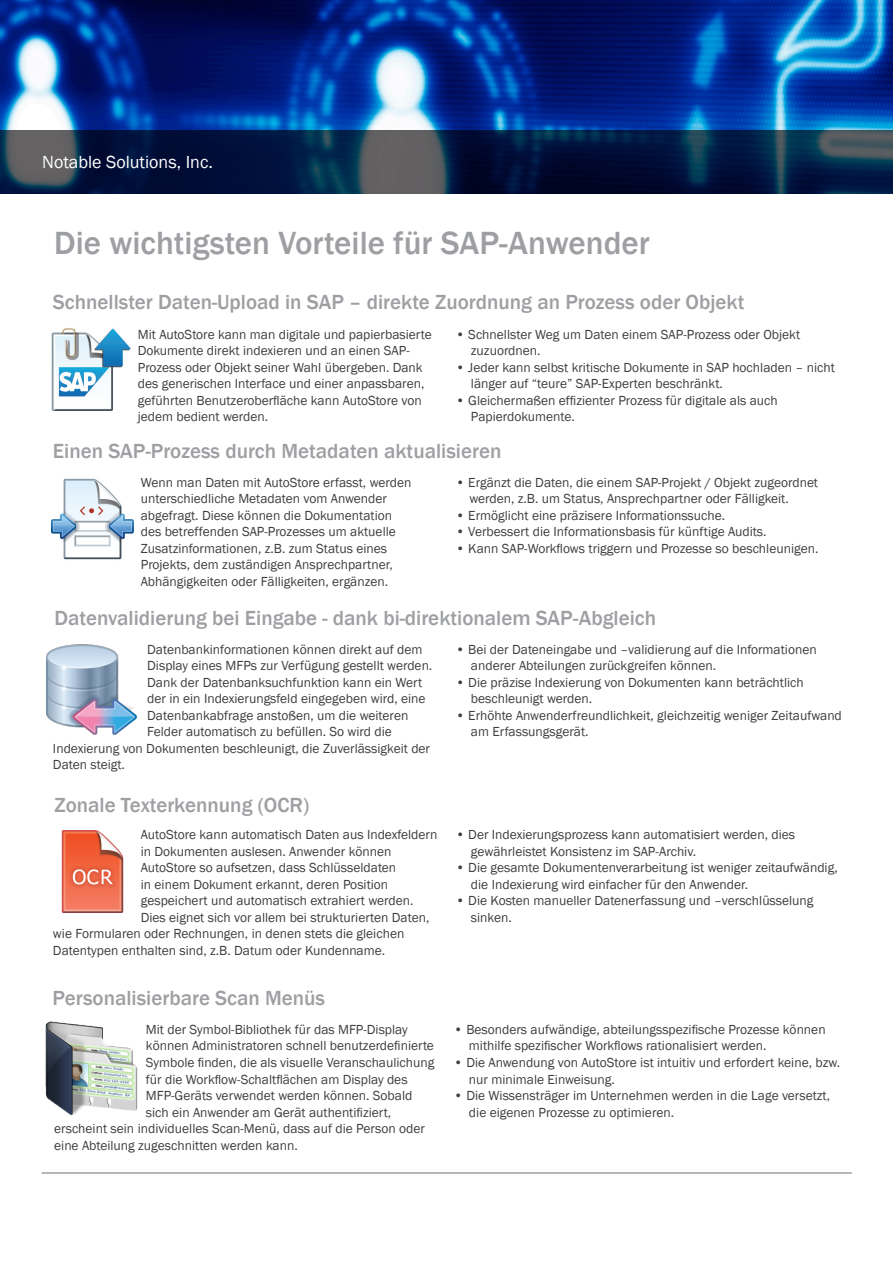
<style>
.page{position:relative;width:893px;height:1263px;background:#fff}
.page>*{position:absolute;margin:0;border:0;box-sizing:border-box;transform-origin:0 0}
.t1{font:500 33px "Franklin Gothic";color:#9d9fa2}
.t2{font:500 21px "Franklin Gothic";color:#9d9fa2}
.t3{font:18px "Franklin Gothic";color:#fff}
.t4{font:13.5px/16.5px "Franklin Gothic";color:#3e3e3f}
</style>
<div class="page">
<img style="left:51px;top:328px;width:80px;height:83px">
<img style="left:61px;top:830px;width:63px;height:83px">
<img style="left:51px;top:478px;width:83px;height:82px">
<img style="left:46px;top:644px;width:90px;height:91px">
<img style="left:0;top:0;width:893px;height:131px">
<svg style="left:0;top:131px;width:893px;height:63px;background:#122544"></svg>
<hr style="left:42px;top:1172px;width:810px;height:2px;background:#9d9fa2">
<img style="left:45px;top:1021px;width:93px;height:94px">
<p class="t3" style="left:42px;top:151px;width:172px">Notable Solutions, Inc.</p>
<p class="t1" style="left:54px;top:223px;width:597px">Die wichtigsten Vorteile für SAP-Anwender</p>
<p class="t2" style="left:53px;top:289px;width:693px">Schnellster Daten-Upload in SAP – direkte Zuordnung an Prozess oder Objekt</p>
<p class="t4" style="left:138px;top:326px;width:295px">Mit AutoStore kann man digitale und papierbasierte Dokumente direkt indexieren und an einen SAP-Prozess oder Objekt seiner Wahl übergeben. Dank des generischen Interface und einer anpassbaren, geführten Benutzeroberfläche kann AutoStore von jedem bedient werden.</p>
<p class="t4" style="left:471px;top:326px;width:331px;text-indent:-15px">• Schnellster Weg um Daten einem SAP-Prozess oder Objekt zuzuordnen.</p>
<p class="t4" style="left:471px;top:359px;width:365px;text-indent:-15px">• Jeder kann selbst kritische Dokumente in SAP hochladen – nicht länger auf “teure” SAP-Experten beschränkt.</p>
<p class="t4" style="left:471px;top:392px;width:308px;text-indent:-15px">• Gleichermaßen effizienter Prozess für digitale als auch<br>Papierdokumente.</p>
<p class="t2" style="left:53px;top:437px;width:450px">Einen SAP-Prozess durch Metadaten aktualisieren</p>
<p class="t4" style="left:469px;top:474px;width:350px;text-indent:-14px">• Ergänzt die Daten, die einem SAP-Projekt / Objekt zugeordnet werden, z.B. um Status, Ansprechpartner oder Fälligkeit.</p>
<p class="t4" style="left:456px;top:507px;width:271px">• Ermöglicht eine präzisere Informationssuche.</p>
<p class="t4" style="left:456px;top:524px;width:312px">• Verbessert die Informationsbasis für künftige Audits.</p>
<p class="t4" style="left:456px;top:540px;width:364px">• Kann SAP-Workflows triggern und Prozesse so beschleunigen.</p>
<p class="t4" style="left:141px;top:474px;width:272px">Wenn man Daten mit AutoStore erfasst, werden unterschiedliche Metadaten vom Anwender abgefragt. Diese können die Dokumentation des betreffenden SAP-Prozesses um aktuelle Zusatzinformationen, z.B. zum Status eines Projekts, dem zuständigen Ansprechpartner, Abhängigkeiten oder Fälligkeiten, ergänzen.</p>
<p class="t2" style="left:54px;top:605px;width:603px">Datenvalidierung bei Eingabe - dank bi-direktionalem SAP-Abgleich</p>
<p class="t4" style="left:147px;top:641px;width:277px">Datenbankinformationen können direkt auf dem</p>
<p class="t4" style="left:147px;top:658px;width:287px">Display eines MFPs zur Verfügung gestellt werden.</p>
<p class="t4" style="left:147px;top:674px;width:277px">Dank der Datenbanksuchfunktion kann ein Wert</p>
<p class="t4" style="left:147px;top:691px;width:280px">der in ein Indexierungsfeld eingegeben wird, eine</p>
<p class="t4" style="left:147px;top:707px;width:263px">Datenbankabfrage anstoßen, um die weiteren</p>
<p class="t4" style="left:147px;top:724px;width:246px">Felder automatisch zu befüllen. So wird die</p>
<p class="t4" style="left:53px;top:740px;width:379px">Indexierung von Dokumenten beschleunigt, die Zuverlässigkeit der</p>
<p class="t4" style="left:53px;top:757px;width:73px">Daten steigt.</p>
<p class="t2" style="left:54px;top:792px;width:256px">Zonale Texterkennung (OCR)</p>
<p class="t4" style="left:141px;top:827px;width:298px">AutoStore kann automatisch Daten aus Indexfeldern</p>
<p class="t4" style="left:141px;top:843px;width:252px">in Dokumenten auslesen. Anwender können</p>
<p class="t4" style="left:141px;top:860px;width:257px">AutoStore so aufsetzen, dass Schlüsseldaten</p>
<p class="t4" style="left:141px;top:876px;width:249px">in einem Dokument erkannt, deren Position</p>
<p class="t4" style="left:141px;top:893px;width:274px">gespeichert und automatisch extrahiert werden.</p>
<p class="t4" style="left:141px;top:909px;width:290px">Dies eignet sich vor allem bei strukturierten Daten,</p>
<p class="t4" style="left:53px;top:926px;width:353px">wie Formularen oder Rechnungen, in denen stets die gleichen</p>
<p class="t4" style="left:53px;top:942px;width:334px">Datentypen enthalten sind, z.B. Datum oder Kundenname.</p>
<p class="t2" style="left:53px;top:985px;width:274px">Personalisierbare Scan Menüs</p>
<p class="t4" style="left:146px;top:1021px;width:263px">Mit der Symbol-Bibliothek für das MFP-Display</p>
<p class="t4" style="left:146px;top:1038px;width:290px">können Administratoren schnell benutzerdefinierte</p>
<p class="t4" style="left:146px;top:1054px;width:290px">Symbole finden, die als visuelle Veranschaulichung</p>
<p class="t4" style="left:146px;top:1071px;width:263px">für die Workflow-Schaltflächen am Display des</p>
<p class="t4" style="left:146px;top:1087px;width:268px">MFP-Geräts verwendet werden können. Sobald</p>
<p class="t4" style="left:146px;top:1104px;width:247px">sich ein Anwender am Gerät authentifiziert,</p>
<p class="t4" style="left:54px;top:1120px;width:372px">erscheint sein individuelles Scan-Menü, dass auf die Person oder</p>
<p class="t4" style="left:54px;top:1137px;width:245px">eine Abteilung zugeschnitten werden kann.</p>
<p class="t4" style="left:471px;top:641px;width:347px;text-indent:-15px">• Bei der Dateneingabe und –validierung auf die Informationen anderer Abteilungen zurückgreifen können.</p>
<p class="t4" style="left:471px;top:674px;width:334px;text-indent:-15px">• Die präzise Indexierung von Dokumenten kann beträchtlich beschleunigt werden.</p>
<p class="t4" style="left:471px;top:707px;width:372px;text-indent:-15px">• Erhöhte Anwenderfreundlichkeit, gleichzeitig weniger Zeitaufwand am Erfassungsgerät.</p>
<p class="t4" style="left:471px;top:827px;width:326px;text-indent:-15px">• Der Indexierungsprozess kann automatisiert werden, dies gewährleistet Konsistenz im SAP-Archiv.</p>
<p class="t4" style="left:471px;top:860px;width:368px;text-indent:-15px">• Die gesamte Dokumentenverarbeitung ist weniger zeitaufwändig, die Indexierung wird einfacher für den Anwender.</p>
<p class="t4" style="left:471px;top:893px;width:344px;text-indent:-15px">• Die Kosten manueller Datenerfassung und –verschlüsselung sinken.</p>
<p class="t4" style="left:469px;top:1021px;width:358px;text-indent:-15px">• Besonders aufwändige, abteilungsspezifische Prozesse können mithilfe spezifischer Workflows rationalisiert werden.</p>
<p class="t4" style="left:469px;top:1054px;width:373px;text-indent:-15px">• Die Anwendung von AutoStore ist intuitiv und erfordert keine, bzw. nur minimale Einweisung.</p>
<p class="t4" style="left:469px;top:1087px;width:363px;text-indent:-15px">• Die Wissensträger im Unternehmen werden in die Lage versetzt, die eigenen Prozesse zu optimieren.</p>
</div>
